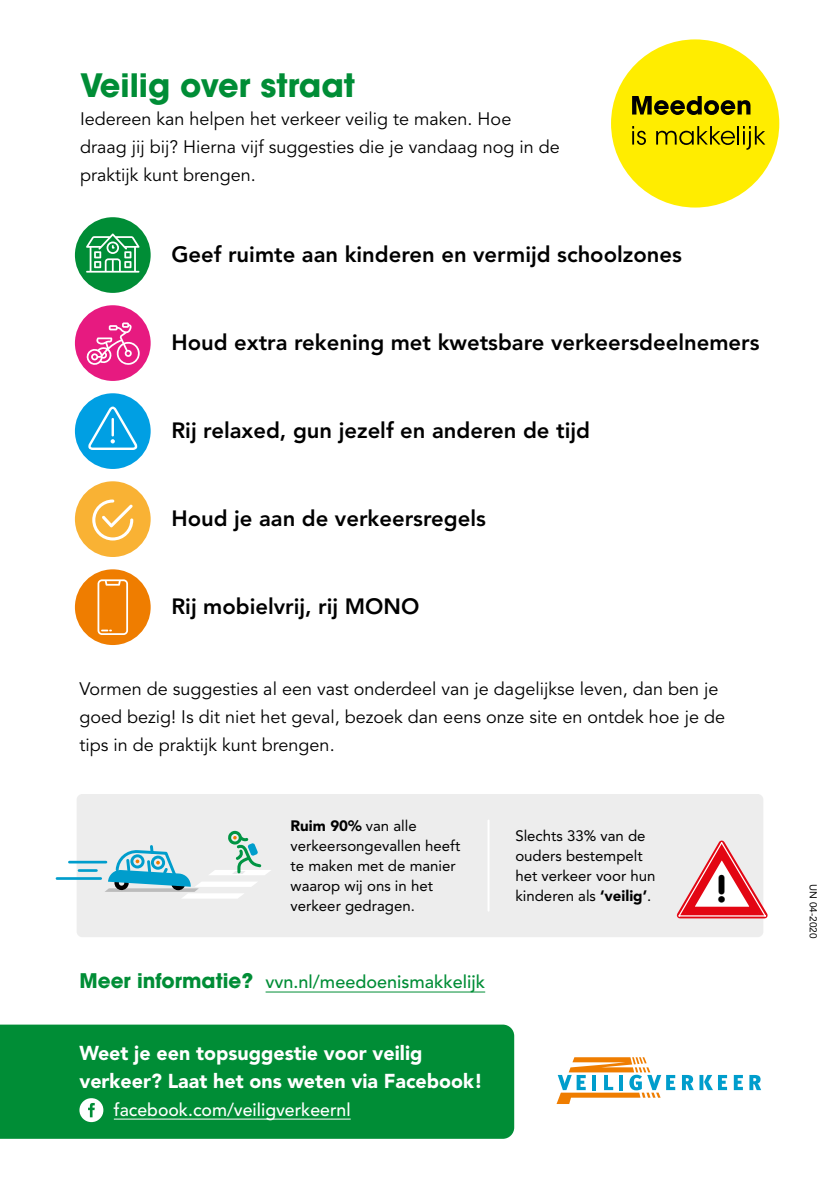
<style>
.page{position:relative;width:840px;height:1191px;background:#fff}
.page>*{position:absolute;margin:0;border:0;box-sizing:border-box;transform-origin:0 0}
.t1{font:900 37.4px "VAG Rounded Std";color:#000}
.t2{font:700 32px "ITC Avant Garde Std";color:#008d36}
.t3{font:800 22px "Avenir LT Std";color:#000}
.t4{font:900 20px/28px "Avenir LT Std";color:#fff}
.t5{font:18px/28px "Avenir LT Std";color:#000}
.t6{font:500 18px "Avenir LT Std";color:#008d36}
.t7{font:500 18px "Avenir LT Std";color:#fff}
.t8{font:15px/20px "Avenir LT Std";color:#000}
.t9{font:10px "Avenir LT Std";color:#000}
.s1{font-weight:900}
.s2{font-family:"ITC Avant Garde Std";font-weight:700;font-size:20px}
</style>
<div class="page">
<div style="left:77px;top:794px;width:686px;height:143px;background:#ededed;border-radius:6px"></div>
<div style="left:610px;top:39px;width:168px;height:168px;background:#ffed00;border-radius:50%"></div>
<svg style="left:632px;top:96px;width:118px;height:19px"></svg>
<svg style="left:632px;top:126px;width:13px;height:19px"></svg>
<svg style="left:656px;top:126px;width:108px;height:24px"></svg>
<div style="left:75px;top:305px;width:75px;height:76px;background:#e71a80;border-radius:50%"></div>
<svg style="left:86px;top:322px;width:54px;height:43px"></svg>
<div style="left:75px;top:393px;width:75px;height:76px;background:#009fe3;border-radius:50%"></div>
<svg style="left:88px;top:406px;width:49px;height:44px"></svg>
<div style="left:75px;top:481px;width:75px;height:76px;background:#f9b234;border-radius:50%"></div>
<svg style="left:92px;top:499px;width:41px;height:41px"></svg>
<div style="left:75px;top:217px;width:75px;height:76px;background:#008d36;border-radius:50%"></div>
<svg style="left:86px;top:233px;width:53px;height:40px"></svg>
<div style="left:75px;top:569px;width:75px;height:76px;background:#ef7d00;border-radius:50%"></div>
<svg style="left:97px;top:579px;width:31px;height:56px"></svg>
<hr style="left:265px;top:991px;width:220px;height:1px;background:#008d36">
<div style="left:0;top:1024px;width:514px;height:114px;background:#008d36"></div>
<svg style="left:556px;top:1057px;width:118px;height:47px"></svg>
<svg style="left:682px;top:1075px;width:11px;height:15px"></svg>
<svg style="left:699px;top:1075px;width:27px;height:15px"></svg>
<svg style="left:733px;top:1075px;width:9px;height:15px"></svg>
<svg style="left:749px;top:1075px;width:11px;height:15px"></svg>
<hr style="left:114px;top:1118px;width:236px;height:1px;background:#fff">
<svg style="left:79px;top:1098px;width:24px;height:24px"></svg>
<svg style="left:104px;top:831px;width:167px;height:67px"></svg>
<hr style="left:69px;top:860px;width:37px;height:3px;background:#009dcc">
<hr style="left:79px;top:869px;width:17px;height:3px;background:#009dcc">
<hr style="left:57px;top:877px;width:44px;height:3px;background:#009dcc">
<svg style="left:676px;top:840px;width:92px;height:79px"></svg>
<hr style="left:487px;top:820px;width:2px;height:90px;background:#fff">
<h2 class="t2" style="left:80px;top:65px;width:276px">Veilig over straat</h2>
<p class="t5" style="left:80px;top:105px;width:481px">Iedereen kan helpen het verkeer veilig te maken. Hoe draag jij bij? Hierna vijf suggesties die je vandaag nog in de praktijk kunt brengen.</p>
<p class="t3" style="left:171px;top:241px;width:512px">Geef ruimte aan kinderen en vermijd schoolzones</p>
<p class="t3" style="left:171px;top:329px;width:589px">Houd extra rekening met kwetsbare verkeersdeelnemers</p>
<p class="t3" style="left:171px;top:417px;width:420px">Rij relaxed, gun jezelf en anderen de tijd</p>
<p class="t3" style="left:171px;top:505px;width:316px">Houd je aan de verkeersregels</p>
<p class="t3" style="left:171px;top:593px;width:249px">Rij mobielvrij, rij MONO</p>
<p class="t5" style="left:79px;top:675px;width:646px">Vormen de suggesties al een vast onderdeel van je dagelijkse leven, dan ben je goed bezig! Is dit niet het geval, bezoek dan eens onze site en ontdek hoe je de tips in de praktijk kunt brengen.</p>
<p class="t8" style="left:290px;top:816px;width:171px"><span class="s1">Ruim 90%</span> van alle verkeersongevallen heeft te maken met de manier waarop wij ons in het verkeer gedragen.</p>
<p class="t6" style="left:79px;top:971px;width:407px"><span class="s2">Meer informatie?</span> vvn.nl/meedoenismakkelijk</p>
<p class="t4" style="left:79px;top:1039px;width:404px">Weet je een topsuggestie voor veilig verkeer? Laat het ons weten via Facebook!</p>
<p class="t7" style="left:114px;top:1099px;width:238px">facebook.com/veiligverkeernl</p>
<p class="t8" style="left:515px;top:825px;width:142px">Slechts 33% van de ouders bestempelt het verkeer voor hun kinderen als <span class="s1">‘veilig’</span>.</p>
<h1 class="t1" style="left:716px;top:866px;width:11px">!</h1>
<p class="t9" style="left:818px;top:884px;width:56px;rotate:90deg">UN 04-2020</p>
</div>
